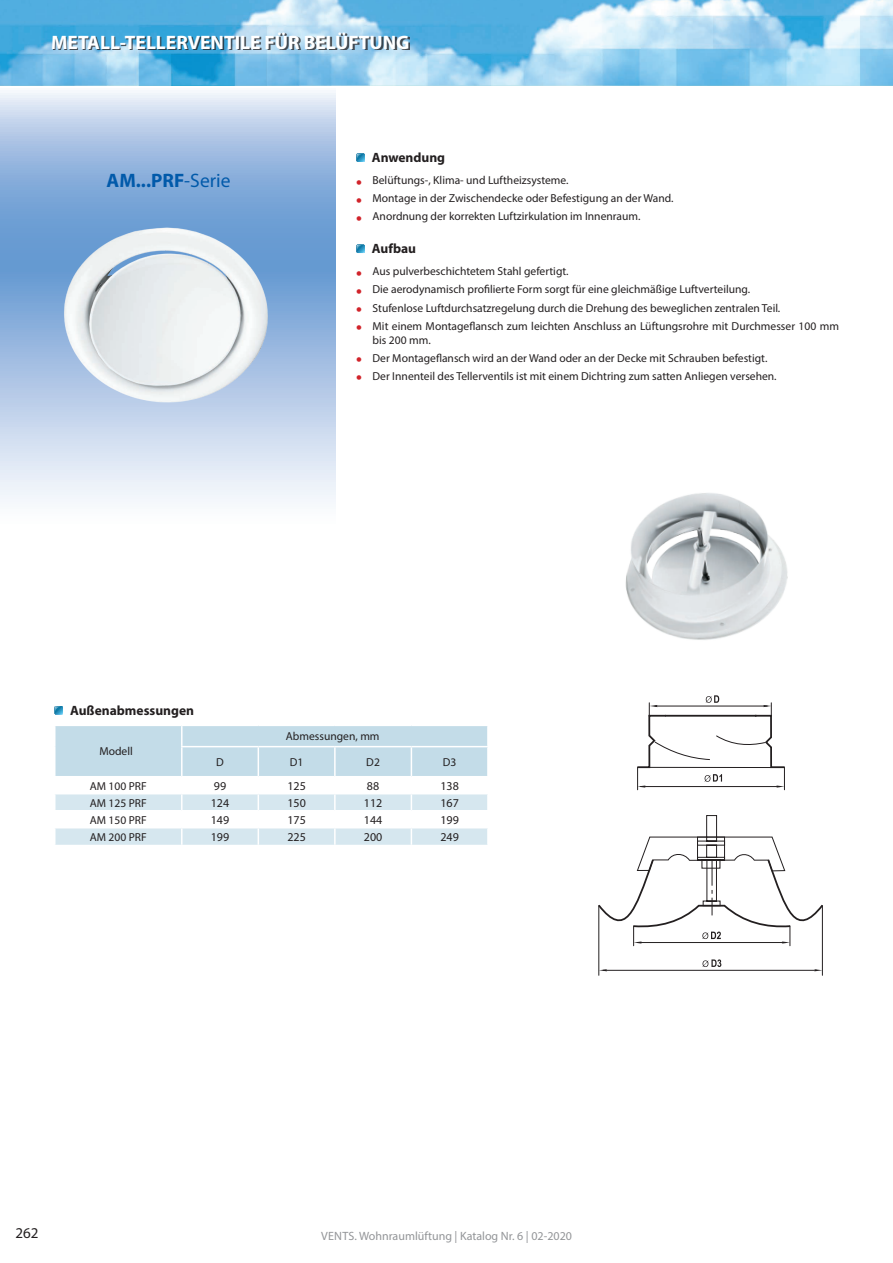
<style>
.page{position:relative;width:893px;height:1263px;background:#fff}
.page>*{position:absolute;margin:0;border:0;box-sizing:border-box;transform-origin:0 0}
.t1{font:700 19.5px "Myriad Pro";color:#fff}
.t2{font:700 19.5px "Myriad Pro";color:#015aaa}
.t3{font:15px "Myriad Pro";color:#231f20}
.t4{font:700 13.5px "Myriad Pro";color:#231f20}
.t5{font:12px "Myriad Pro";color:#231f20}
.t6{font:12px "Myriad Pro";color:#939598}
.t7{font:11.55px/13.8px "Myriad Pro";color:#231f20}
.s1{font-weight:400}
.s2{font-weight:700;font-size:17.4px;color:#d1232a}
</style>
<div class="page">
<svg style="left:0;top:85px;width:336px;height:417px;background:#b1c9e7"></svg>
<img style="left:0;top:0;width:893px;height:85px">
<svg style="left:356px;top:153px;width:9px;height:9px"></svg>
<svg style="left:356px;top:244px;width:9px;height:9px"></svg>
<svg style="left:55px;top:726px;width:433px;height:119px"></svg>
<img style="left:53px;top:209px;width:226px;height:219px">
<div style="left:53px;top:33px;width:357px;height:17px;background:#231f20;opacity:.75"></div>
<svg style="left:54px;top:706px;width:9px;height:8px"></svg>
<img style="left:625px;top:493px;width:163px;height:147px">
<hr style="left:603px;top:970px;width:214px;height:1px;background:#231f20">
<hr style="left:599px;top:905px;width:1px;height:70px;background:#231f20">
<hr style="left:822px;top:906px;width:1px;height:69px;background:#231f20">
<svg style="left:814px;top:969px;width:8px;height:2px"></svg>
<svg style="left:599px;top:969px;width:8px;height:2px"></svg>
<svg style="left:637px;top:695px;width:148px;height:95px"></svg>
<svg style="left:702px;top:959px;width:19px;height:8px"></svg>
<svg style="left:598px;top:815px;width:225px;height:131px"></svg>
<h1 class="t1" style="left:51px;top:29px;width:360px">METALL-TELLERVENTILE FÜR BELÜFTUNG</h1>
<h1 class="t2" style="left:107px;top:168px;width:125px">AM...PRF<span class="s1">-Serie</span></h1>
<p class="t4" style="left:372px;top:149px;width:75px">Anwendung</p>
<p class="t7" style="left:356px;top:173px;width:214px"><span class="s2">•</span> Belüftungs-, Klima- und Luftheizsysteme.</p>
<p class="t7" style="left:356px;top:191px;width:319px"><span class="s2">•</span> Montage in der Zwischendecke oder Befestigung an der Wand.</p>
<p class="t7" style="left:356px;top:209px;width:286px"><span class="s2">•</span> Anordnung der korrekten Luftzirkulation im Innenraum.</p>
<p class="t4" style="left:372px;top:240px;width:46px">Aufbau</p>
<p class="t7" style="left:356px;top:264px;width:214px"><span class="s2">•</span> Aus pulverbeschichtetem Stahl gefertigt.</p>
<p class="t7" style="left:356px;top:282px;width:395px"><span class="s2">•</span> Die aerodynamisch profilierte Form sorgt für eine gleichmäßige Luftverteilung.</p>
<p class="t7" style="left:356px;top:301px;width:426px"><span class="s2">•</span> Stufenlose Luftdurchsatzregelung durch die Drehung des beweglichen zentralen Teil.</p>
<p class="t7" style="left:373px;top:319px;width:468px;text-indent:-16px"><span class="s2">•</span> Mit einem Montageflansch zum leichten Anschluss an Lüftungsrohre mit Durchmesser 100 mm bis 200 mm.</p>
<p class="t7" style="left:356px;top:351px;width:413px"><span class="s2">•</span> Der Montageflansch wird an der Wand oder an der Decke mit Schrauben befestigt.</p>
<p class="t7" style="left:356px;top:369px;width:422px"><span class="s2">•</span> Der Innenteil des Tellerventils ist mit einem Dichtring zum satten Anliegen versehen.</p>
<p class="t4" style="left:70px;top:701px;width:126px">Außenabmessungen</p>
<p class="t7" style="left:99px;top:744px;width:35px">Modell</p>
<p class="t7" style="left:286px;top:729px;width:95px">Abmessungen, mm</p>
<p class="t7" style="left:216px;top:755px;width:9px">D</p>
<p class="t7" style="left:290px;top:755px;width:15px">D1</p>
<p class="t7" style="left:366px;top:755px;width:15px">D2</p>
<p class="t7" style="left:443px;top:755px;width:15px">D3</p>
<p class="t7" style="left:90px;top:778px;width:58px">AM 100 PRF</p>
<p class="t5" style="left:214px;top:778px;width:14px">99</p>
<p class="t5" style="left:287px;top:778px;width:20px">125</p>
<p class="t5" style="left:367px;top:778px;width:14px">88</p>
<p class="t5" style="left:440px;top:778px;width:20px">138</p>
<p class="t7" style="left:90px;top:796px;width:58px">AM 125 PRF</p>
<p class="t5" style="left:211px;top:795px;width:20px">124</p>
<p class="t5" style="left:287px;top:795px;width:20px">150</p>
<p class="t5" style="left:364px;top:795px;width:20px">112</p>
<p class="t5" style="left:440px;top:795px;width:20px">167</p>
<p class="t7" style="left:90px;top:813px;width:58px">AM 150 PRF</p>
<p class="t5" style="left:211px;top:812px;width:20px">149</p>
<p class="t5" style="left:287px;top:812px;width:20px">175</p>
<p class="t5" style="left:364px;top:812px;width:20px">144</p>
<p class="t5" style="left:440px;top:812px;width:20px">199</p>
<p class="t7" style="left:90px;top:830px;width:58px">AM 200 PRF</p>
<p class="t5" style="left:211px;top:830px;width:20px">199</p>
<p class="t5" style="left:287px;top:830px;width:20px">225</p>
<p class="t5" style="left:364px;top:830px;width:20px">200</p>
<p class="t5" style="left:440px;top:830px;width:20px">249</p>
<p class="t3" style="left:15px;top:1224px;width:25px">262</p>
<p class="t6" style="left:321px;top:1229px;width:252px">VENTS. Wohnraumlüftung | Katalog Nr. 6 | 02-2020</p>
</div>
